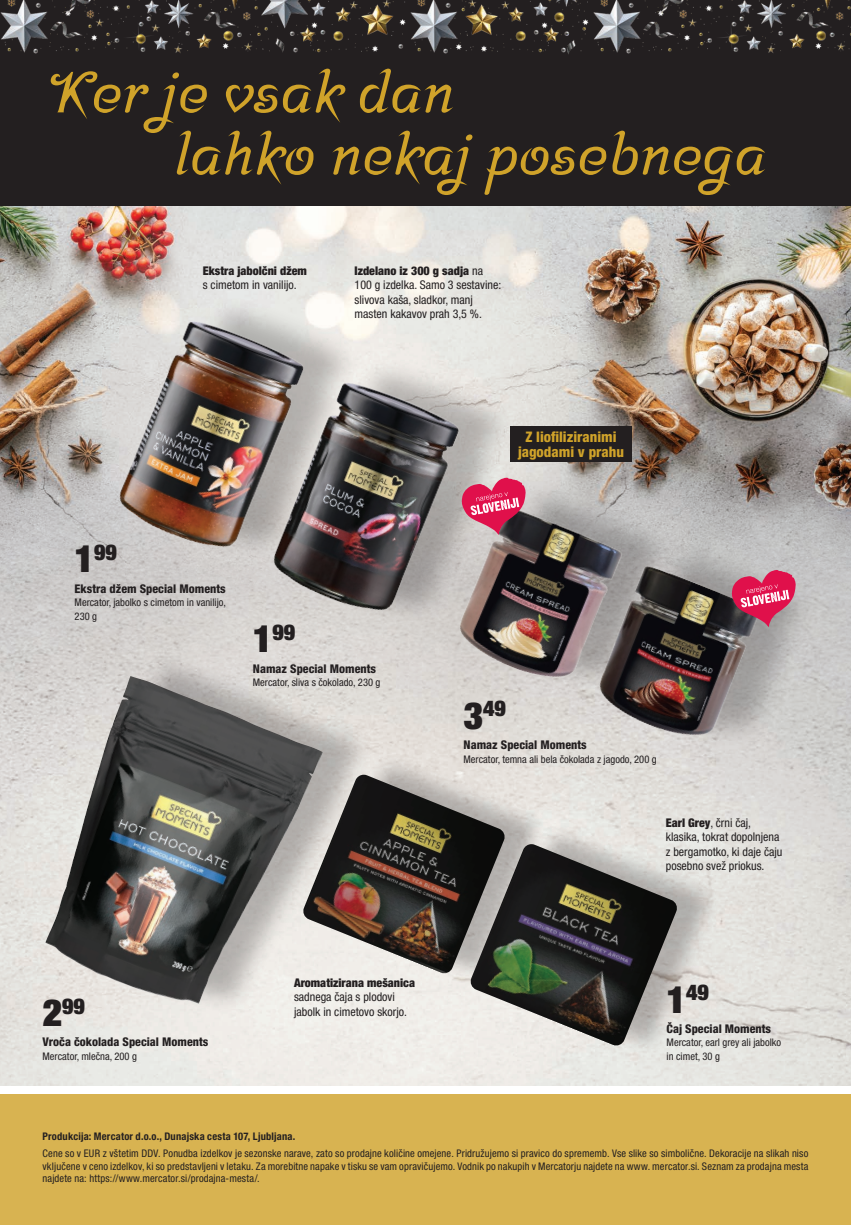
<style>
.page{position:relative;width:851px;height:1225px;background:#fff}
.page>*{position:absolute;margin:0;border:0;box-sizing:border-box;transform-origin:0 0}
.t1{font:700 57.75px/61.9px "Srisakdi";color:#d0a32a}
.t2{font:900 condensed 21.9px "Helvetica Neue LT Pro";color:#231f20}
.t3{font:800 condensed 14.55px/15px "Helvetica Neue LT Pro";color:#d0a32a;text-align:center}
.t4{font:condensed 12px/14.4px "Helvetica Neue LT Pro";color:#231f20}
.t5{font:800 condensed 12px "Helvetica Neue LT Pro";color:#231f20}
.t6{font:900 condensed 12px "Helvetica Neue LT Pro";color:#231f20}
.t7{font:condensed 10.5px/12.6px "Helvetica Neue LT Pro";color:#231f20}
.t8{font:700 condensed 10.5px "Helvetica Neue LT Pro";letter-spacing:.02em;color:#231f20}
.s1{font-weight:900}
.s2{font-size:37.5px}
</style>
<div class="page">
<div style="left:0;top:0;width:850px;height:206px;background:#231f20"></div>
<div style="left:0;top:1094px;width:850px;height:131px;background:#d8b351"></div>
<img style="left:0;top:206px;width:850px;height:272px">
<img style="left:0;top:478px;width:850px;height:80px">
<img style="left:0;top:558px;width:850px;height:527px">
<div style="left:477px;top:482px;width:199px;height:208px;background:#231f20;opacity:.29"></div>
<img style="left:441px;top:495px;width:193px;height:205px">
<div style="left:617px;top:539px;width:200px;height:210px;background:#231f20;opacity:.29"></div>
<img style="left:572px;top:547px;width:206px;height:218px">
<div style="left:137px;top:295px;width:222px;height:265px;background:#231f20;opacity:.29"></div>
<img style="left:102px;top:306px;width:218px;height:262px">
<div style="left:291px;top:356px;width:223px;height:267px;background:#231f20;opacity:.29"></div>
<img style="left:256px;top:367px;width:220px;height:263px">
<div style="left:62px;top:652px;width:312px;height:362px;background:#231f20;opacity:.29"></div>
<img style="left:45px;top:676px;width:278px;height:327px">
<div style="left:483px;top:823px;width:238px;height:232px;background:#231f20;opacity:.29"></div>
<img style="left:469px;top:844px;width:209px;height:202px">
<div style="left:316px;top:753px;width:232px;height:230px;background:#231f20;opacity:.29"></div>
<img style="left:302px;top:774px;width:203px;height:200px">
<div style="left:510px;top:426px;width:121px;height:36px;background:#231f20"></div>
<svg style="left:461px;top:477px;width:64px;height:58px;background:#c75978"></svg>
<svg style="left:731px;top:570px;width:64px;height:57px;background:#c35373"></svg>
<img style="left:0;top:0;width:850px;height:54px">
<h1 class="t1" style="left:174px;top:61px;width:594px;text-indent:-126px">Ker je vsak dan<br>lahko nekaj posebnega</h1>
<p class="t6" style="left:203px;top:263px;width:106px">Ekstra jabolčni džem</p>
<p class="t4" style="left:203px;top:278px;width:95px">s cimetom in vanilijo.</p>
<p class="t4" style="left:354px;top:263px;width:148px"><span class="s1">Izdelano iz 300 g sadja</span> na<br>100 g izdelka. Samo 3 sestavine: slivova kaša, sladkor, manj masten kakavov prah 3,5 %.</p>
<h2 class="t2" style="left:75px;top:538px;width:44px"><span class="s2">1</span>99</h2>
<p class="t5" style="left:75px;top:581px;width:152px">Ekstra džem Special Moments</p>
<p class="t7" style="left:75px;top:595px;width:153px;line-height:13.5px">Mercator, jabolko s cimetom in vanilijo,<br>230 g</p>
<h2 class="t2" style="left:253px;top:618px;width:44px"><span class="s2">1</span>99</h2>
<p class="t5" style="left:253px;top:661px;width:125px">Namaz Special Moments</p>
<p class="t7" style="left:253px;top:676px;width:129px">Mercator, sliva s čokolado, 230 g</p>
<h3 class="t3" style="left:518px;top:429px;width:107px">Z liofiliziranimi jagodami v prahu</h3>
<h2 class="t2" style="left:43px;top:991px;width:44px"><span class="s2">2</span>99</h2>
<p class="t5" style="left:43px;top:1034px;width:167px">Vroča čokolada Special Moments</p>
<p class="t7" style="left:43px;top:1049px;width:96px">Mercator, mlečna, 200 g</p>
<p class="t6" style="left:294px;top:975px;width:122px">Aromatizirana mešanica</p>
<p class="t4" style="left:294px;top:990px;width:115px">sadnega čaja s plodovi jabolk in cimetovo skorjo.</p>
<h2 class="t2" style="left:463px;top:694px;width:44px"><span class="s2">3</span>49</h2>
<p class="t5" style="left:463px;top:737px;width:125px">Namaz Special Moments</p>
<p class="t7" style="left:463px;top:752px;width:195px">Mercator, temna ali bela čokolada z jagodo, 200 g</p>
<p class="t4" style="left:665px;top:815px;width:118px"><span class="s1">Earl Grey</span>, črni čaj, klasika, tokrat dopolnjena z bergamotko, ki daje čaju posebno svež priokus.</p>
<h2 class="t2" style="left:666px;top:978px;width:44px"><span class="s2">1</span>49</h2>
<p class="t5" style="left:666px;top:1021px;width:106px">Čaj Special Moments</p>
<p class="t7" style="left:666px;top:1035px;width:116px;line-height:13.5px">Mercator, earl grey ali jabolko in cimet, 30 g</p>
<p class="t8" style="left:43px;top:1130px;width:254px">Produkcija: Mercator d.o.o., Dunajska cesta 107, Ljubljana.</p>
<p class="t7" style="left:43px;top:1147px;width:767px;text-align:justify">Cene so v EUR z vštetim DDV. Ponudba izdelkov je sezonske narave, zato so prodajne količine omejene. Pridružujemo si pravico do sprememb. Vse slike so simbolične. Dekoracije na slikah niso vključene v ceno izdelkov, ki so predstavljeni v letaku. Za morebitne napake v tisku se vam opravičujemo. Vodnik po nakupih v Mercatorju najdete na www. mercator.si. Seznam za prodajna mesta najdete na: https://www.mercator.si/prodajna-mesta/.</p>
</div>
